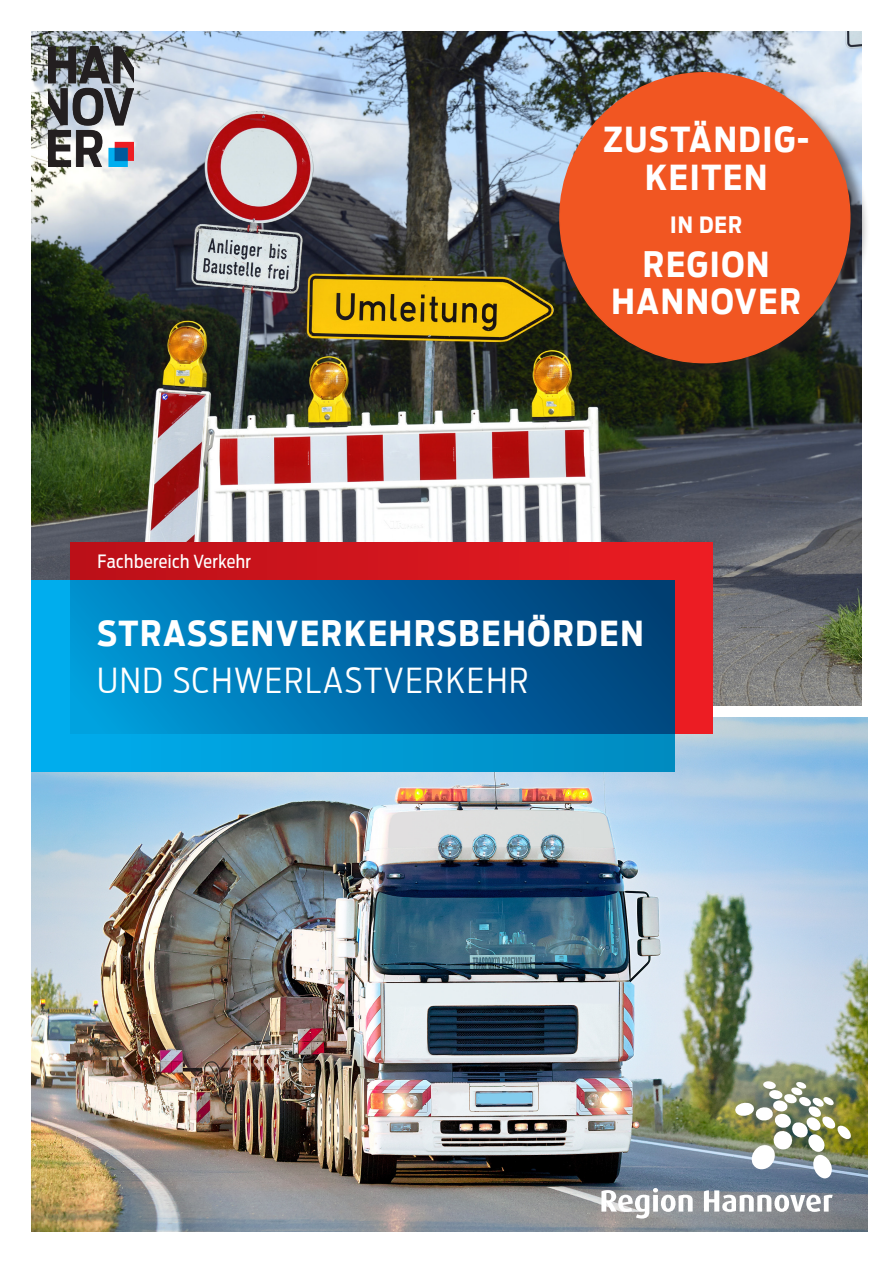
<style>
.page{position:relative;width:893px;height:1263px;background:#fff}
.page>*{position:absolute;margin:0;border:0;box-sizing:border-box;transform-origin:0 0}
.t1{font:700 34.5px/37.5px "Antenna Cond";letter-spacing:.05em;color:#fff;text-align:center}
.t2{font:300 34.5px "Antenna Cond";letter-spacing:.05em;color:#fff}
.t3{font:700 22.5px "Antenna Cond";color:#fff}
.t4{font:18px "Antenna Cond";letter-spacing:.025em;color:#fff}
</style>
<div class="page">
<img style="left:32px;top:718px;width:835px;height:513px">
<img style="left:32px;top:32px;width:829px;height:674px">
<svg style="left:601px;top:1188px;width:92px;height:30px"></svg>
<svg style="left:704px;top:1190px;width:129px;height:22px"></svg>
<img style="left:734px;top:1081px;width:117px;height:97px">
<div style="left:561px;top:74px;width:308px;height:308px;background:#231f20;opacity:.55"></div>
<div style="left:560px;top:73px;width:290px;height:290px;background:#f15622;border-radius:50%"></div>
<div style="left:70px;top:542px;width:642px;height:191px;background:linear-gradient(to right,#ba0f18,#ea1d24)"></div>
<div style="left:32px;top:580px;width:642px;height:192px;background:linear-gradient(to right,#00aeee,#008bbf)"></div>
<div style="left:70px;top:580px;width:604px;height:153px;background:linear-gradient(to right,#0097d7,#003c77)"></div>
<img style="left:48px;top:47px;width:85px;height:119px">
<p class="t4" style="left:98px;top:551px;width:155px">Fachbereich Verkehr</p>
<p class="t1" style="left:603px;top:121px;width:207px">ZUSTÄNDIG-<br>KEITEN</p>
<p class="t3" style="left:670px;top:212px;width:74px">IN DER</p>
<p class="t1" style="left:611px;top:246px;width:191px">REGION<br>HANNOVER</p>
<p class="t1" style="left:97px;top:615px;width:548px">STRASSENVERKEHRSBEHÖRDEN</p>
<p class="t2" style="left:97px;top:660px;width:433px">UND SCHWERLASTVERKEHR</p>
</div>
